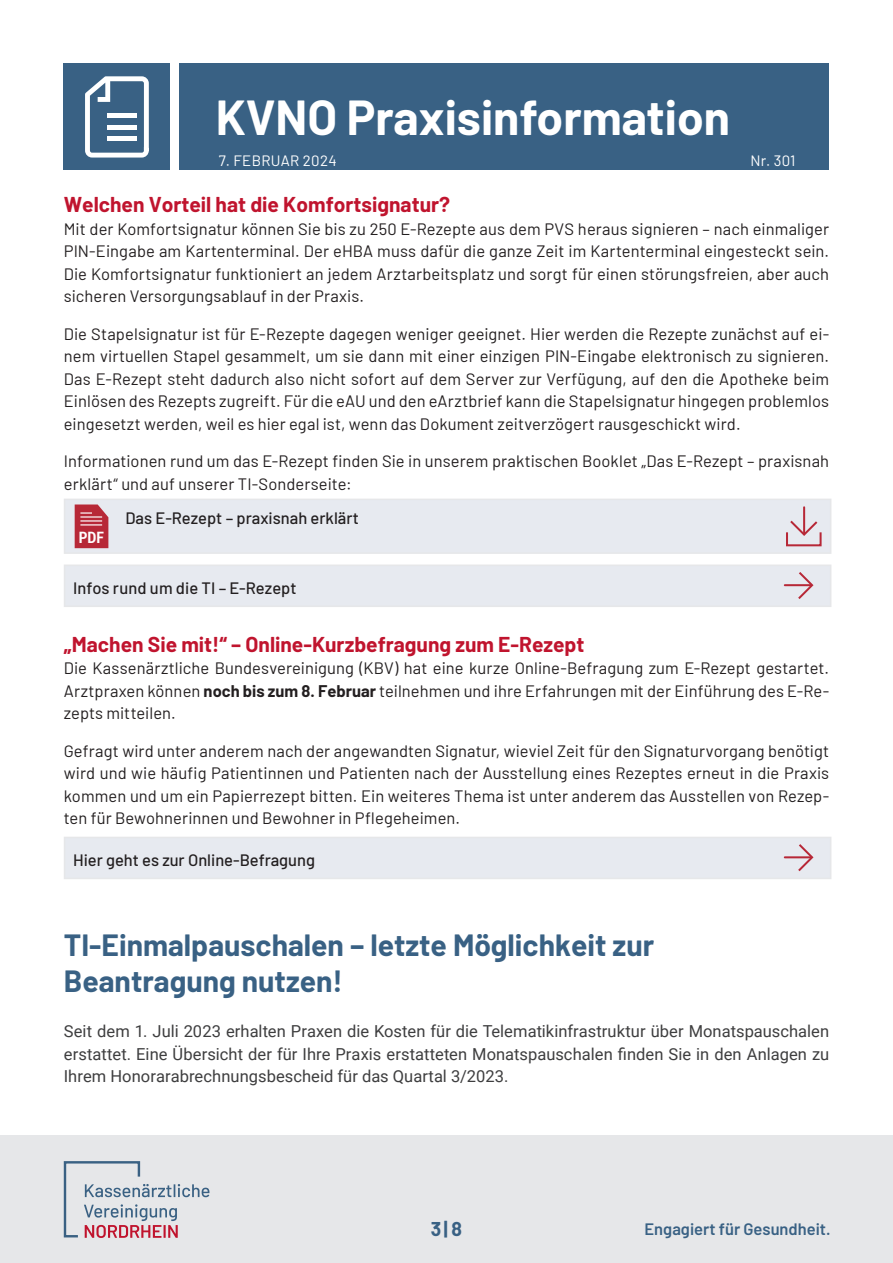
<style>
.page{position:relative;width:893px;height:1263px;background:#fff}
.page>*{position:absolute;margin:0;border:0;box-sizing:border-box;transform-origin:0 0}
.t1{font:700 48px "Barlow";color:#fff}
._1_0_-_Fließtext___11_15{font:700 30px "Barlow";color:#396184}
._1_0_-_Fließtext___11_15-2{font:700 21px "Barlow";color:#c0142e}
.t2{font:700 19.5px "Barlow";color:#396184}
._1_0_-_Fließtext___11_15-3{font:16.5px/22.5px "Barlow";letter-spacing:.005em;color:#231f20;text-align:justify}
._1_0_-_Fließtext___11_15-4{font:16.5px/22.5px "Roboto";letter-spacing:.005em;color:#3e3e3f;text-align:justify}
._1_0_-_Fließtext___11_15-5{font:500 16.5px "Barlow";color:#231f20}
.t3{font:600 16.5px "Barlow";color:#396184}
.t4{font:700 condensed 15.6px "Roboto";color:#fff}
.t5{font:15px "Barlow";letter-spacing:.02em;color:#fff}
.s1{font-weight:700}
</style>
<div class="page">
<div style="left:180px;top:64px;width:649px;height:106px;background:#396184"></div>
<div style="left:64px;top:64px;width:106px;height:106px;background:#396184"></div>
<svg style="left:85px;top:76px;width:64px;height:82px"></svg>
<div style="left:107px;top:113px;width:30px;height:5px;background:#fff"></div>
<div style="left:107px;top:125px;width:30px;height:5px;background:#fff"></div>
<div style="left:107px;top:136px;width:30px;height:5px;background:#fff"></div>
<div style="left:0;top:1135px;width:893px;height:128px;background:#e6e7e9"></div>
<svg style="left:64px;top:1161px;width:145px;height:77px"></svg>
<div style="left:64px;top:499px;width:767px;height:55px;background:#e7eaf0"></div>
<svg style="left:75px;top:504px;width:33px;height:44px"></svg>
<div style="left:786px;top:531px;width:36px;height:15px;border:2px solid #b72837"></div>
<svg style="left:788px;top:518px;width:31px;height:19px"></svg>
<hr style="left:803px;top:507px;width:2px;height:26px;background:#b72837">
<div style="left:64px;top:564px;width:767px;height:43px;background:#e7eaf0;border:2px solid #e6e7e9"></div>
<svg style="left:796px;top:572px;width:18px;height:27px"></svg>
<hr style="left:785px;top:584px;width:26px;height:2px;background:#b72837">
<div style="left:64px;top:837px;width:767px;height:42px;background:#e7eaf0"></div>
<svg style="left:796px;top:844px;width:18px;height:28px"></svg>
<hr style="left:785px;top:856px;width:26px;height:2px;background:#b72837">
<h1 class="t1" style="left:216px;top:82px;width:516px">KVNO Praxisinformation</h1>
<p class="t5" style="left:219px;top:149px;width:119px">7. FEBRUAR 2024</p>
<p class="t5" style="left:750px;top:149px;width:47px">Nr. 301</p>
<p class="_1_0_-_Fließtext___11_15-2" style="left:64px;top:189px;width:388px">Welchen Vorteil hat die Komfortsignatur?</p>
<p class="_1_0_-_Fließtext___11_15-3" style="left:64px;top:216px;width:767px">Mit der Komfortsignatur können Sie bis zu 250 E-Rezepte aus dem PVS heraus signieren – nach einmaliger PIN-Eingabe am Kartenterminal. Der eHBA muss dafür die ganze Zeit im Kartenterminal eingesteckt sein.<br>Die Komfortsignatur funktioniert an jedem Arztarbeitsplatz und sorgt für einen störungsfreien, aber auch sicheren Versorgungsablauf in der Praxis.</p>
<p class="_1_0_-_Fließtext___11_15-3" style="left:64px;top:321px;width:767px">Die Stapelsignatur ist für E-Rezepte dagegen weniger geeignet. Hier werden die Rezepte zunächst auf ei&shy;nem virtuellen Stapel gesammelt, um sie dann mit einer einzigen PIN-Eingabe elektronisch zu signieren.<br>Das E-Rezept steht dadurch also nicht sofort auf dem Server zur Verfügung, auf den die Apotheke beim Einlösen des Rezepts zugreift. Für die eAU und den eArztbrief kann die Stapelsignatur hingegen problemlos eingesetzt werden, weil es hier egal ist, wenn das Dokument zeitverzögert rausgeschickt wird.</p>
<p class="_1_0_-_Fließtext___11_15-3" style="left:64px;top:449px;width:767px">Informationen rund um das E-Rezept finden Sie in unserem praktischen Booklet „Das E-Rezept – praxisnah erklärt“ und auf unserer TI-Sonderseite:</p>
<p class="t4" style="left:79px;top:527px;width:27px">PDF</p>
<p class="_1_0_-_Fließtext___11_15-5" style="left:125px;top:506px;width:235px">Das E-Rezept – praxisnah erklärt</p>
<p class="_1_0_-_Fließtext___11_15-5" style="left:73px;top:576px;width:225px">Infos rund um die TI – E-Rezept</p>
<p class="_1_0_-_Fließtext___11_15-2" style="left:64px;top:629px;width:522px">„Machen Sie mit!“ – Online-Kurzbefragung zum E-Rezept</p>
<p class="_1_0_-_Fließtext___11_15-3" style="left:64px;top:656px;width:767px">Die Kassenärztliche Bundesvereinigung (KBV) hat eine kurze Online-Befragung zum E-Rezept gestartet.<br>Arztpraxen können <span class="s1">noch bis zum 8. Februar</span> teilnehmen und ihre Erfahrungen mit der Einführung des E-Re&shy;zepts mitteilen.</p>
<p class="_1_0_-_Fließtext___11_15-3" style="left:64px;top:738px;width:767px">Gefragt wird unter anderem nach der angewandten Signatur, wieviel Zeit für den Signaturvorgang benötigt wird und wie häufig Patientinnen und Patienten nach der Ausstellung eines Rezeptes erneut in die Praxis kommen und um ein Papierrezept bitten. Ein weiteres Thema ist unter anderem das Ausstellen von Rezep&shy;ten für Bewohnerinnen und Bewohner in Pflegeheimen.</p>
<p class="_1_0_-_Fließtext___11_15-5" style="left:73px;top:848px;width:244px">Hier geht es zur Online-Befragung</p>
<p class="_1_0_-_Fließtext___11_15" style="left:64px;top:923px;width:592px">TI-Einmalpauschalen – letzte Möglichkeit zur</p>
<p class="_1_0_-_Fließtext___11_15" style="left:64px;top:959px;width:281px">Beantragung nutzen!</p>
<p class="_1_0_-_Fließtext___11_15-4" style="left:64px;top:1020px;width:767px">Seit dem 1. Juli 2023 erhalten Praxen die Kosten für die Telematikinfrastruktur über Monatspauschalen erstattet. Eine Übersicht der für Ihre Praxis erstatteten Monatspauschalen finden Sie in den Anlagen zu Ihrem Honorarabrechnungsbescheid für das Quartal 3/2023.</p>
<p class="t2" style="left:431px;top:1214px;width:33px">3| 8</p>
<p class="t3" style="left:645px;top:1217px;width:188px">Engagiert für Gesundheit.</p>
</div>
